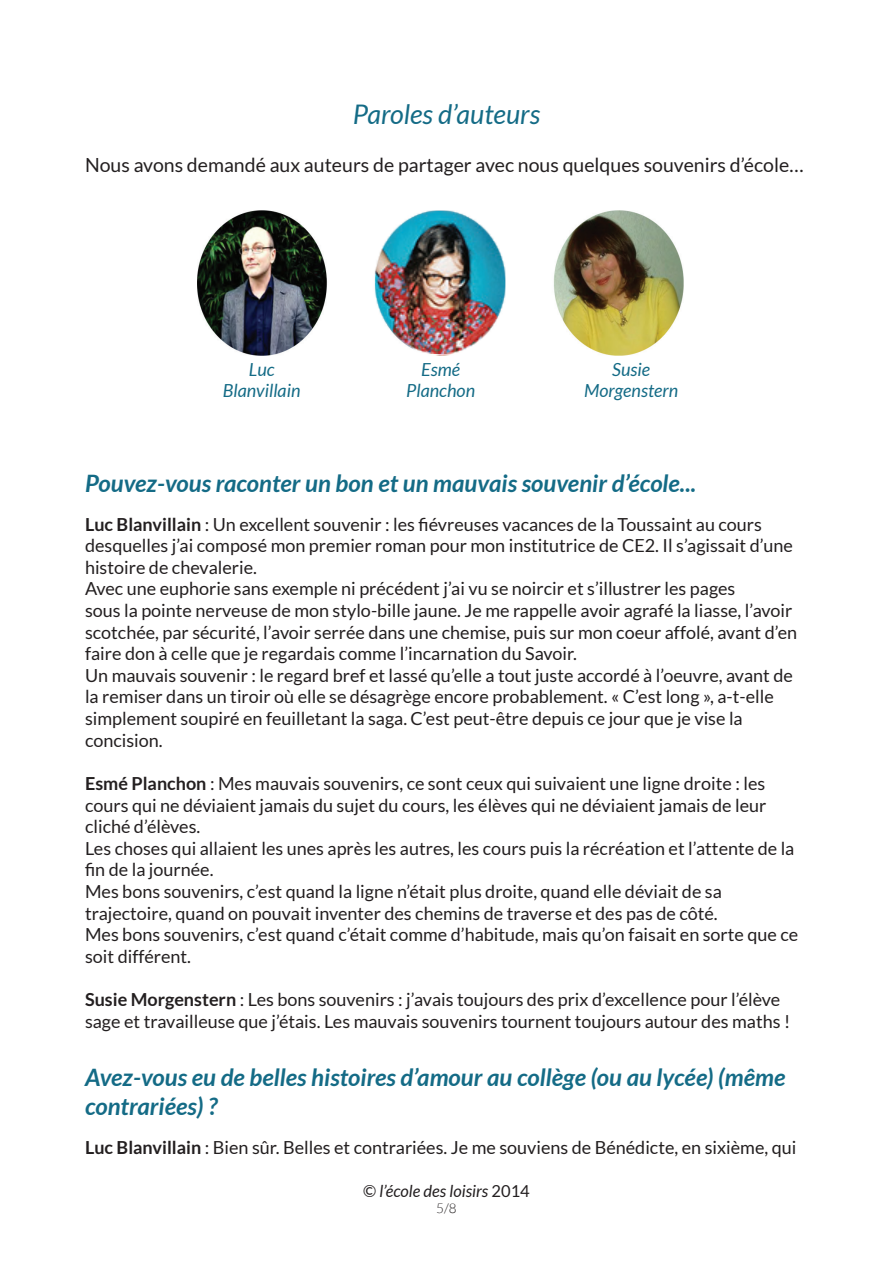
<style>
.page{position:relative;width:893px;height:1263px;background:#fff}
.page>*{position:absolute;margin:0;border:0;box-sizing:border-box;transform-origin:0 0}
.t1{font:italic 27px "Lato";color:#146b86}
.t2{font:italic 700 24px/28.8px "Lato";color:#146b86}
.t3{font:19.5px "Lato";color:#231f20}
.t4{font:18px/21.6px "Lato";color:#231f20}
.t5{font:italic 18px/21px "Lato";color:#146b86;text-align:center}
.t6{font:italic 16.5px "Lato";color:#231f20}
.t7{font:300 13.5px "Lato";color:#231f20}
.s1{font-weight:700}
.s2{font-style:normal}
</style>
<div class="page">
<img style="left:200px;top:210px;width:484px;height:143px">
<h1 class="t1" style="left:353px;top:99px;width:189px">Paroles d’auteurs</h1>
<p class="t3" style="left:85px;top:154px;width:720px">Nous avons demandé aux auteurs de partager avec nous quelques souvenirs d’école…</p>
<p class="t5" style="left:223px;top:359px;width:79px">Luc<br>Blanvillain</p>
<p class="t5" style="left:406px;top:359px;width:70px">Esmé<br>Planchon</p>
<p class="t5" style="left:584px;top:359px;width:95px">Susie<br>Morgenstern</p>
<h2 class="t2" style="left:85px;top:469px;width:613px">Pouvez-vous raconter un bon et un mauvais souvenir d’école...</h2>
<p class="t4" style="left:85px;top:513px;width:714px"><span class="s1">Luc Blanvillain</span> : Un excellent souvenir : les fiévreuses vacances de la Toussaint au cours desquelles j’ai composé mon premier roman pour mon institutrice de CE2. Il s’agissait d’une histoire de chevalerie.<br>Avec une euphorie sans exemple ni précédent j’ai vu se noircir et s’illustrer les pages<br>sous la pointe nerveuse de mon stylo-bille jaune. Je me rappelle avoir agrafé la liasse, l’avoir scotchée, par sécurité, l’avoir serrée dans une chemise, puis sur mon coeur affolé, avant d’en faire don à celle que je regardais comme l’incarnation du Savoir.<br>Un mauvais souvenir : le regard bref et lassé qu’elle a tout juste accordé à l’oeuvre, avant de la remiser dans un tiroir où elle se désagrège encore probablement. « C’est long », a-t-elle simplement soupiré en feuilletant la saga. C’est peut-être depuis ce jour que je vise la concision.</p>
<p class="t4" style="left:85px;top:772px;width:715px"><span class="s1">Esmé Planchon</span> : Mes mauvais souvenirs, ce sont ceux qui suivaient une ligne droite : les cours qui ne déviaient jamais du sujet du cours, les élèves qui ne déviaient jamais de leur cliché d’élèves.<br>Les choses qui allaient les unes après les autres, les cours puis la récréation et l’attente de la fin de la journée.<br>Mes bons souvenirs, c’est quand la ligne n’était plus droite, quand elle déviait de sa trajectoire, quand on pouvait inventer des chemins de traverse et des pas de côté.<br>Mes bons souvenirs, c’est quand c’était comme d’habitude, mais qu’on faisait en sorte que ce soit différent.</p>
<p class="t4" style="left:85px;top:988px;width:707px"><span class="s1">Susie Morgenstern</span> : Les bons souvenirs : j’avais toujours des prix d’excellence pour l’élève sage et travailleuse que j’étais. Les mauvais souvenirs tournent toujours autour des maths !</p>
<h2 class="t2" style="left:85px;top:1064px;width:702px">Avez-vous eu de belles histoires d’amour au collège (ou au lycée) (même contrariées) ?</h2>
<p class="t4" style="left:85px;top:1136px;width:713px"><span class="s1">Luc Blanvillain</span> : Bien sûr. Belles et contrariées. Je me souviens de Bénédicte, en sixième, qui</p>
<p class="t6" style="left:363px;top:1182px;width:168px"><span class="s2">©</span> l’école des loisirs <span class="s2">2014</span></p>
<p class="t7" style="left:436px;top:1201px;width:22px">5/8</p>
</div>
